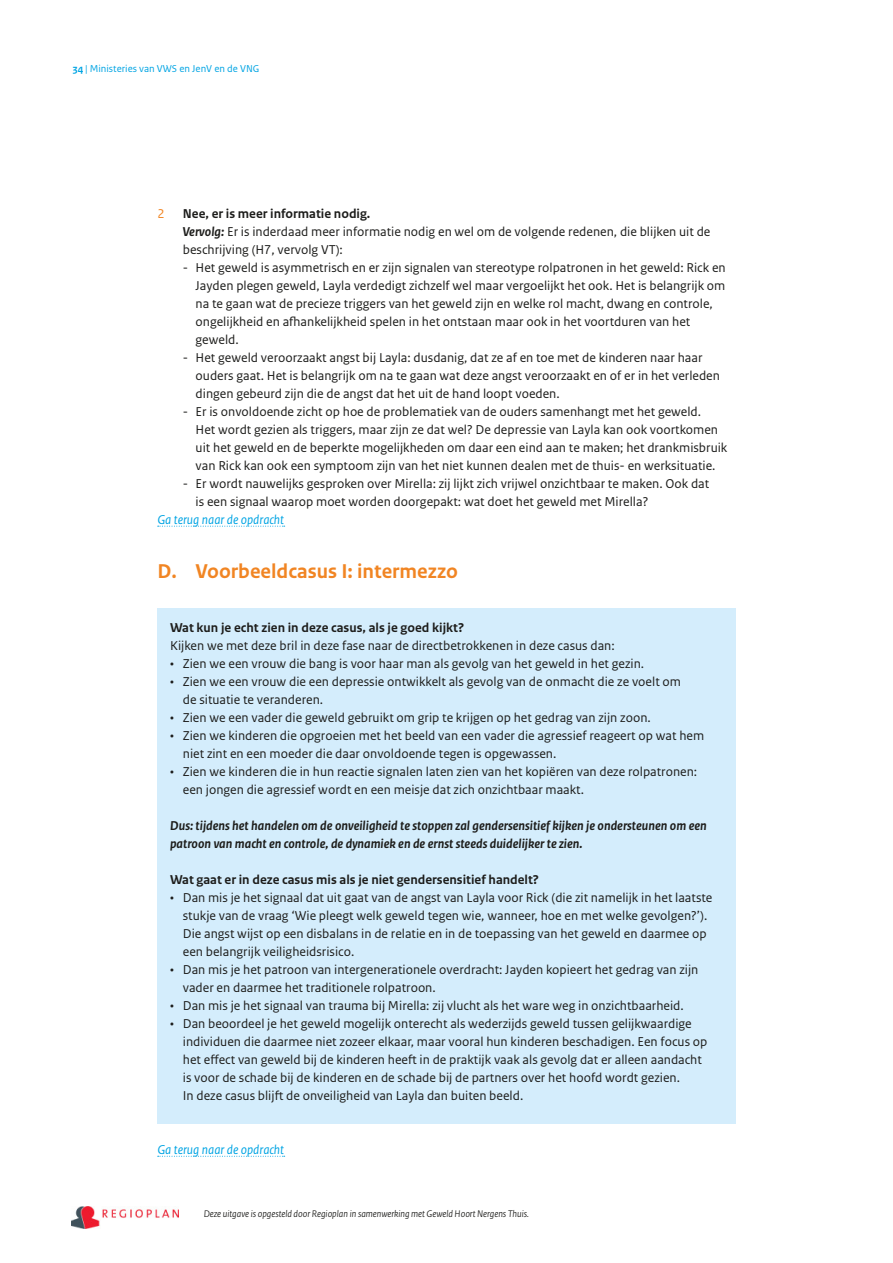
<style>
.page{position:relative;width:893px;height:1263px;background:#fff}
.page>*{position:absolute;margin:0;border:0;box-sizing:border-box;transform-origin:0 0}
.i-04_RO_Paragraafkop{font:700 21px "Rijksoverheid Sans Text";color:#f18523}
._24_RO_Kader_Broodte{font:13.5px/18px "Rijksoverheid Sans Text";color:#1d1d1b}
._11_RO_Opsomming{font:13.5px/18px "Rijksoverheid Sans Text";color:#1d1d1b}
._24_RO_Kader_Broodte-2{font:italic 700 13.5px/18px "Rijksoverheid Sans Text";color:#1d1d1b}
._24_RO_Kader_Broodte-3{font:700 13.5px "Rijksoverheid Sans Text";color:#1d1d1b}
._10_RO_Broodtekst{font:italic 13.5px "Rijksoverheid Sans Text";color:#00a4e3}
._11_RO_Opsomming-2{font:700 13.5px "Rijksoverheid Sans Text";color:#1d1d1b}
._11_RO_Opsomming-3{font:13.5px "Rijksoverheid Sans Text";color:#f18523}
.t1{font:10.5px "Rijksoverheid Sans Text";color:#00a4e3}
.t2{font:italic 10.2px "Rijksoverheid Sans";color:#1d1d1b}
.s1{font-weight:700}
.s2{font-weight:700;font-style:italic}
</style>
<div class="page">
<img style="left:71px;top:1206px;width:108px;height:22px">
<svg style="left:158px;top:526px;width:127px;height:1px"></svg>
<div style="left:157px;top:608px;width:579px;height:48px;background:#d4edfc"></div>
<div style="left:157px;top:644px;width:579px;height:48px;background:#d4edfc"></div>
<div style="left:157px;top:662px;width:579px;height:66px;background:#d4edfc"></div>
<div style="left:157px;top:716px;width:579px;height:66px;background:#d4edfc"></div>
<div style="left:157px;top:752px;width:579px;height:66px;background:#d4edfc"></div>
<div style="left:157px;top:806px;width:579px;height:66px;background:#d4edfc"></div>
<div style="left:157px;top:860px;width:579px;height:48px;background:#d4edfc"></div>
<div style="left:157px;top:878px;width:579px;height:102px;background:#d4edfc"></div>
<div style="left:157px;top:950px;width:579px;height:66px;background:#d4edfc"></div>
<div style="left:157px;top:1004px;width:579px;height:120px;background:#d4edfc"></div>
<svg style="left:158px;top:1156px;width:127px;height:1px"></svg>
<p class="t1" style="left:73px;top:63px;width:188px"><span class="s1">34</span> | Ministeries van VWS en JenV en de VNG</p>
<p class="_11_RO_Opsomming-3" style="left:157px;top:206px;width:9px">2</p>
<p class="_11_RO_Opsomming-2" style="left:183px;top:206px;width:189px">Nee, er is meer informatie nodig.</p>
<p class="_11_RO_Opsomming" style="left:183px;top:223px;width:529px"><span class="s2">Vervolg:</span> Er is inderdaad meer informatie nodig en wel om de volgende redenen, die blijken uit de beschrijving (H7, vervolg VT):</p>
<p class="_11_RO_Opsomming" style="left:196px;top:259px;width:532px;text-indent:-13px">- Het geweld is asymmetrisch en er zijn signalen van stereotype rolpatronen in het geweld: Rick en Jayden plegen geweld, Layla verdedigt zichzelf wel maar vergoelijkt het ook. Het is belangrijk om na te gaan wat de precieze triggers van het geweld zijn en welke rol macht, dwang en controle, ongelijkheid en afhankelijkheid spelen in het ontstaan maar ook in het voortduren van het geweld.</p>
<p class="_11_RO_Opsomming" style="left:196px;top:349px;width:526px;text-indent:-13px">- Het geweld veroorzaakt angst bij Layla: dusdanig, dat ze af en toe met de kinderen naar haar ouders gaat. Het is belangrijk om na te gaan wat deze angst veroorzaakt en of er in het verleden dingen gebeurd zijn die de angst dat het uit de hand loopt voeden.</p>
<p class="_11_RO_Opsomming" style="left:196px;top:403px;width:533px;text-indent:-13px">- Er is onvoldoende zicht op hoe de problematiek van de ouders samenhangt met het geweld.<br>Het wordt gezien als triggers, maar zijn ze dat wel? De depressie van Layla kan ook voortkomen uit het geweld en de beperkte mogelijkheden om daar een eind aan te maken; het drankmisbruik van Rick kan ook een symptoom zijn van het niet kunnen dealen met de thuis- en werksituatie.</p>
<p class="_11_RO_Opsomming" style="left:196px;top:475px;width:515px;text-indent:-13px">- Er wordt nauwelijks gesproken over Mirella: zij lijkt zich vrijwel onzichtbaar te maken. Ook dat is een signaal waarop moet worden doorgepakt: wat doet het geweld met Mirella?</p>
<p class="_10_RO_Broodtekst" style="left:157px;top:512px;width:128px">Ga terug naar de opdracht</p>
<h1 class="i-04_RO_Paragraafkop" style="left:157px;top:559px;width:302px">D. Voorbeeldcasus I: intermezzo</h1>
<p class="_24_RO_Kader_Broodte-3" style="left:170px;top:620px;width:296px">Wat kun je echt zien in deze casus, als je goed kijkt?</p>
<p class="_24_RO_Kader_Broodte" style="left:170px;top:637px;width:446px">Kijken we met deze bril in deze fase naar de directbetrokkenen in deze casus dan:</p>
<p class="_24_RO_Kader_Broodte" style="left:170px;top:655px;width:476px">• Zien we een vrouw die bang is voor haar man als gevolg van het geweld in het gezin.</p>
<p class="_24_RO_Kader_Broodte" style="left:183px;top:673px;width:500px;text-indent:-13px">• Zien we een vrouw die een depressie ontwikkelt als gevolg van de onmacht die ze voelt om de situatie te veranderen.</p>
<p class="_24_RO_Kader_Broodte" style="left:170px;top:709px;width:482px">• Zien we een vader die geweld gebruikt om grip te krijgen op het gedrag van zijn zoon.</p>
<p class="_24_RO_Kader_Broodte" style="left:183px;top:727px;width:523px;text-indent:-13px">• Zien we kinderen die opgroeien met het beeld van een vader die agressief reageert op wat hem niet zint en een moeder die daar onvoldoende tegen is opgewassen.</p>
<p class="_24_RO_Kader_Broodte" style="left:183px;top:763px;width:516px;text-indent:-13px">• Zien we kinderen die in hun reactie signalen laten zien van het kopiëren van deze rolpatronen: een jongen die agressief wordt en een meisje dat zich onzichtbaar maakt.</p>
<p class="_24_RO_Kader_Broodte-2" style="left:170px;top:817px;width:538px">Dus: tijdens het handelen om de onveiligheid te stoppen zal gendersensitief kijken je ondersteunen om een patroon van macht en controle, de dynamiek en de ernst steeds duidelijker te zien.</p>
<p class="_24_RO_Kader_Broodte-3" style="left:170px;top:872px;width:371px">Wat gaat er in deze casus mis als je niet gendersensitief handelt?</p>
<p class="_24_RO_Kader_Broodte" style="left:183px;top:889px;width:531px;text-indent:-13px">• Dan mis je het signaal dat uit gaat van de angst van Layla voor Rick (die zit namelijk in het laatste stukje van de vraag ‘Wie pleegt welk geweld tegen wie, wanneer, hoe en met welke gevolgen?’).<br>Die angst wijst op een disbalans in de relatie en in de toepassing van het geweld en daarmee op een belangrijk veiligheidsrisico.</p>
<p class="_24_RO_Kader_Broodte" style="left:183px;top:961px;width:517px;text-indent:-13px">• Dan mis je het patroon van intergenerationele overdracht: Jayden kopieert het gedrag van zijn vader en daarmee het traditionele rolpatroon.</p>
<p class="_24_RO_Kader_Broodte" style="left:170px;top:997px;width:515px">• Dan mis je het signaal van trauma bij Mirella: zij vlucht als het ware weg in onzichtbaarheid.</p>
<p class="_24_RO_Kader_Broodte" style="left:183px;top:1015px;width:526px;text-indent:-13px">• Dan beoordeel je het geweld mogelijk onterecht als wederzijds geweld tussen gelijkwaardige individuen die daarmee niet zozeer elkaar, maar vooral hun kinderen beschadigen. Een focus op het effect van geweld bij de kinderen heeft in de praktijk vaak als gevolg dat er alleen aandacht is voor de schade bij de kinderen en de schade bij de partners over het hoofd wordt gezien.<br>In deze casus blijft de onveiligheid van Layla dan buiten beeld.</p>
<p class="_10_RO_Broodtekst" style="left:157px;top:1142px;width:128px">Ga terug naar de opdracht</p>
<p class="t2" style="left:204px;top:1208px;width:327px">Deze uitgave is opgesteld door Regioplan in samenwerking met Geweld Hoort Nergens Thuis.</p>
</div>
